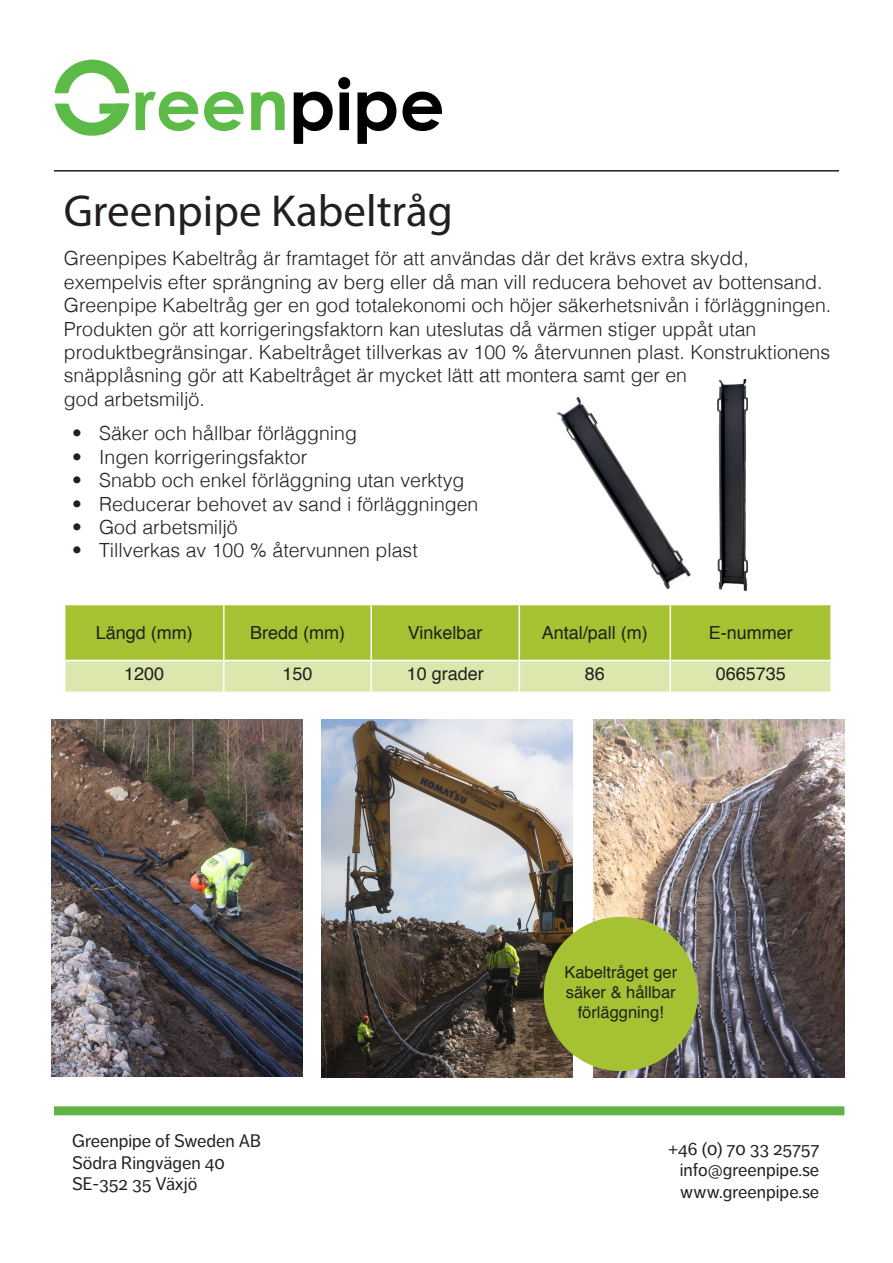
<style>
.page{position:relative;width:893px;height:1263px;background:#fff}
.page>*{position:absolute;margin:0;border:0;box-sizing:border-box;transform-origin:0 0}
.t1{font:700 70.8px "Century Gothic";color:#5dbb48}
.t2{font:45px "Myriad Pro";color:#231f20}
.t3{font:300 19.5px/23.4px "Helvetica";color:#231f20}
.t4{font:18px "Dagny Pro";color:#231f20}
.t5{font:18px "Helvetica";color:#231f20}
.t6{font:16.5px "Helvetica";color:#231f20}
.s1{color:#000001}
</style>
<div class="page">
<img style="left:51px;top:719px;width:251px;height:358px">
<svg style="left:55px;top:60px;width:75px;height:33px"></svg>
<svg style="left:55px;top:104px;width:74px;height:32px"></svg>
<img style="left:99px;top:104px;width:12px;height:10px">
<img style="left:111px;top:104px;width:15px;height:10px">
<hr style="left:54px;top:170px;width:785px;height:2px;background:#231f20">
<div style="left:54px;top:1106px;width:790px;height:9px;background:#5fb347"></div>
<img style="left:556px;top:397px;width:135px;height:193px">
<img style="left:717px;top:379px;width:30px;height:211px">
<img style="left:594px;top:719px;width:250px;height:358px">
<svg style="left:65px;top:605px;width:765px;height:87px;background:#b9cf61"></svg>
<hr style="left:223px;top:605px;width:2px;height:55px;background:#fff">
<hr style="left:370px;top:605px;width:2px;height:55px;background:#fff">
<hr style="left:519px;top:605px;width:1px;height:55px;background:#fff">
<hr style="left:670px;top:605px;width:1px;height:55px;background:#fff">
<hr style="left:64px;top:660px;width:160px;height:1px;background:#fff">
<hr style="left:224px;top:660px;width:147px;height:1px;background:#fff">
<hr style="left:223px;top:661px;width:2px;height:31px;background:#fff">
<hr style="left:371px;top:660px;width:148px;height:1px;background:#fff">
<hr style="left:370px;top:661px;width:2px;height:31px;background:#fff">
<hr style="left:519px;top:660px;width:151px;height:1px;background:#fff">
<hr style="left:519px;top:661px;width:1px;height:31px;background:#fff">
<hr style="left:670px;top:660px;width:162px;height:1px;background:#fff">
<hr style="left:670px;top:661px;width:1px;height:31px;background:#fff">
<img style="left:322px;top:719px;width:250px;height:358px">
<div style="left:545px;top:918px;width:152px;height:152px;background:#a5c233;border-radius:50%"></div>
<p class="t1" style="left:133px;top:51px;width:313px">reen<span class="s1">pipe</span></p>
<p class="t2" style="left:64px;top:183px;width:391px">Greenpipe Kabeltråg</p>
<p class="t3" style="left:64px;top:245px;width:686px">Greenpipes Kabeltråg är framtaget för att användas där det krävs extra skydd,</p>
<p class="t3" style="left:64px;top:269px;width:769px">exempelvis efter sprängning av berg eller då man vill reducera behovet av bottensand.<br>Greenpipe Kabeltråg ger en god totalekonomi och höjer säkerhetsnivån i förläggningen.<br>Produkten gör att korrigeringsfaktorn kan uteslutas då värmen stiger uppåt utan</p>
<p class="t3" style="left:64px;top:339px;width:768px">produktbegränsingar. Kabeltråget tillverkas av 100 % återvunnen plast. Konstruktionens snäpplåsning gör att Kabeltråget är mycket lätt att montera samt ger en</p>
<p class="t3" style="left:64px;top:386px;width:142px">god arbetsmiljö.</p>
<p class="t3" style="left:72px;top:420px;width:286px">• Säker och hållbar förläggning</p>
<p class="t3" style="left:72px;top:444px;width:237px">• Ingen korrigeringsfaktor</p>
<p class="t3" style="left:72px;top:467px;width:394px">• Snabb och enkel förläggning utan verktyg</p>
<p class="t3" style="left:72px;top:491px;width:408px">• Reducerar behovet av sand i förläggningen</p>
<p class="t3" style="left:72px;top:514px;width:167px">• God arbetsmiljö</p>
<p class="t3" style="left:72px;top:537px;width:347px">• Tillverkas av 100 % återvunnen plast</p>
<p class="t5" style="left:96px;top:619px;width:99px">Längd (mm)</p>
<p class="t5" style="left:250px;top:619px;width:97px">Bredd (mm)</p>
<p class="t5" style="left:408px;top:619px;width:76px">Vinkelbar</p>
<p class="t5" style="left:542px;top:619px;width:108px">Antal/pall (m)</p>
<p class="t5" style="left:709px;top:619px;width:86px">E-nummer</p>
<p class="t5" style="left:124px;top:660px;width:42px">1200</p>
<p class="t5" style="left:282px;top:660px;width:32px">150</p>
<p class="t5" style="left:407px;top:660px;width:79px">10 grader</p>
<p class="t5" style="left:585px;top:660px;width:22px">86</p>
<p class="t5" style="left:716px;top:660px;width:72px">0665735</p>
<p class="t4" style="left:72px;top:1130px;width:191px">Greenpipe of Sweden AB</p>
<p class="t4" style="left:72px;top:1152px;width:154px">Södra Ringvägen 40</p>
<p class="t4" style="left:72px;top:1174px;width:127px">SE-352 35 Växjö</p>
<p class="t6" style="left:564px;top:960px;width:114px">Kabeltråget ger</p>
<p class="t6" style="left:566px;top:979px;width:112px">säker &amp; hållbar</p>
<p class="t6" style="left:578px;top:999px;width:88px">förläggning!</p>
<p class="t4" style="left:668px;top:1138px;width:153px">+46 (0) 70 33 25757</p>
<p class="t4" style="left:680px;top:1160px;width:141px">info@greenpipe.se</p>
<p class="t4" style="left:680px;top:1181px;width:140px">www.greenpipe.se</p>
</div>
